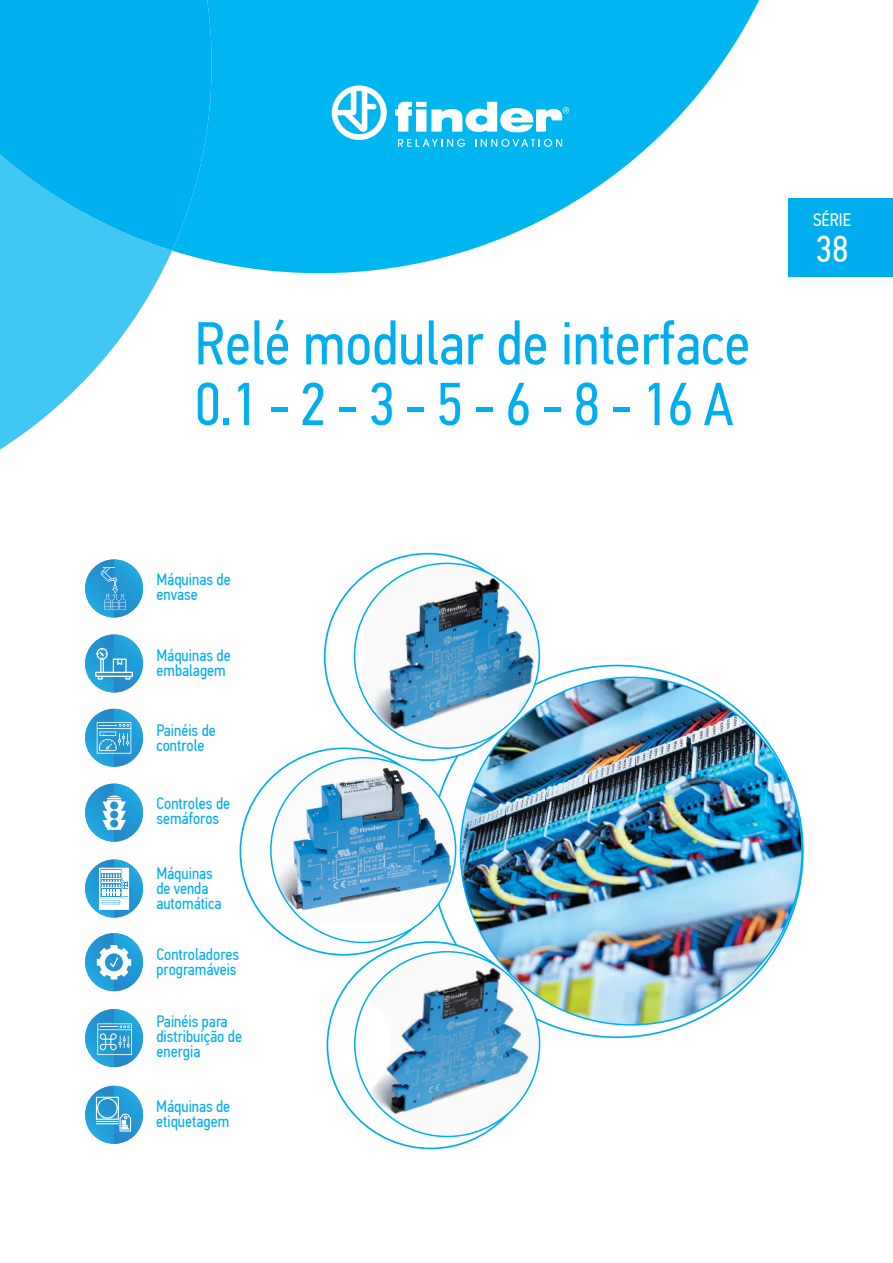
<style>
.page{position:relative;width:893px;height:1263px;background:#fff}
.page>*{position:absolute;margin:0;border:0;box-sizing:border-box;transform-origin:0 0}
.t1{font:60.6px/60.6px "PF Din Text Cond Pro";color:#00aeef}
.t2{font:37.5px "PF Din Text Cond Pro";color:#fff}
.t3{font:18px "PF Din Text Cond Pro";color:#fff}
.t4{font:16.5px/15px "PF Din Text Cond Pro";color:#00aeef}
</style>
<div class="page">
<div style="left:788px;top:198px;width:105px;height:78px;background:#00aeef"></div>
<svg style="left:173px;top:0;width:586px;height:273px;fill:#00b6f0"></svg>
<svg style="left:0;top:251px;width:172px;height:198px;fill:#40c7f4"></svg>
<svg style="left:0;top:0;width:212px;height:251px;background:#08b4ef"></svg>
<img style="left:85px;top:634px;width:58px;height:58px">
<svg style="left:95px;top:648px;width:38px;height:32px"></svg>
<img style="left:85px;top:784px;width:58px;height:58px">
<svg style="left:103px;top:795px;width:23px;height:35px"></svg>
<img style="left:85px;top:933px;width:58px;height:58px">
<svg style="left:97px;top:945px;width:34px;height:34px"></svg>
<img style="left:85px;top:709px;width:58px;height:58px">
<svg style="left:97px;top:722px;width:34px;height:32px"></svg>
<img style="left:85px;top:1009px;width:58px;height:58px">
<svg style="left:97px;top:1023px;width:35px;height:32px"></svg>
<img style="left:85px;top:1086px;width:58px;height:58px">
<svg style="left:96px;top:1097px;width:35px;height:34px"></svg>
<img style="left:85px;top:559px;width:58px;height:58px">
<svg style="left:101px;top:567px;width:25px;height:43px"></svg>
<svg style="left:540px;top:665px;width:264px;height:373px"></svg>
<svg style="left:240px;top:553px;width:300px;height:596px"></svg>
<img style="left:460px;top:676px;width:343px;height:349px">
<svg style="left:332px;top:85px;width:55px;height:55px"></svg>
<svg style="left:398px;top:139px;width:67px;height:8px"></svg>
<svg style="left:475px;top:139px;width:87px;height:8px"></svg>
<svg style="left:395px;top:102px;width:174px;height:30px"></svg>
<img style="left:85px;top:859px;width:58px;height:58px">
<svg style="left:99px;top:868px;width:30px;height:42px"></svg>
<h1 class="t1" style="left:195px;top:313px;width:557px">Relé modular de interface<br>0.1 - 2 - 3 - 5 - 6 - 8 - 16 A</h1>
<p class="t4" style="left:156px;top:572px;width:76px">Máquinas de envase</p>
<p class="t4" style="left:156px;top:648px;width:76px">Máquinas de embalagem</p>
<p class="t4" style="left:156px;top:723px;width:61px">Painéis de controle</p>
<p class="t4" style="left:156px;top:796px;width:75px">Controles de semáforos</p>
<p class="t4" style="left:156px;top:866px;width:67px">Máquinas de venda automática</p>
<p class="t4" style="left:156px;top:947px;width:84px">Controladores programáveis</p>
<p class="t4" style="left:156px;top:1013px;width:87px">Painéis para distribuição de energia</p>
<p class="t4" style="left:156px;top:1098px;width:75px">Máquinas de etiquetagem</p>
<p class="t3" style="left:813px;top:209px;width:39px">SÉRIE</p>
<h2 class="t2" style="left:815px;top:227px;width:34px">38</h2>
</div>
